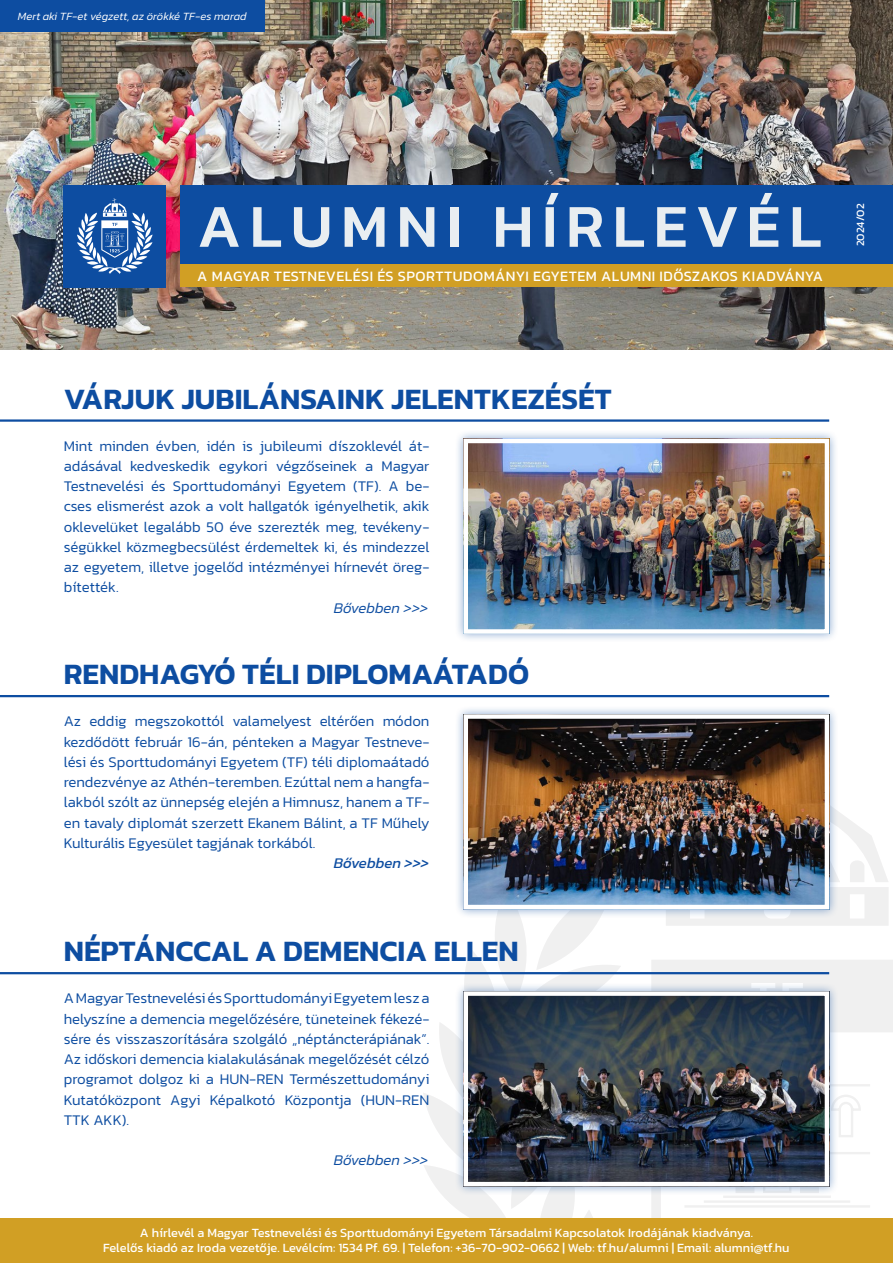
<style>
.page{position:relative;width:893px;height:1263px;background:#fff}
.page>*{position:absolute;margin:0;border:0;box-sizing:border-box;transform-origin:0 0}
.t1{font:500 61.5px "Kanit";letter-spacing:.14em;color:#e9eef1}
.Cím{font:600 30px "Kanit";color:#0d4da1}
.t2{font:300 15px/20.2px "Kanit";color:#0d4da1;text-align:justify}
.t3{font:italic 300 15px "Kanit";color:#0d4da1}
.t4{font:italic 15px "Kanit";color:#0d4da1}
.t5{font:14.55px "Kanit";letter-spacing:.03em;color:#fff}
.t6{font:12.75px "Kanit";color:#fff}
.t7{font:italic 300 11.25px "Kanit";color:#fff}
.t8{font:11.25px "Kanit";color:#fff}
</style>
<div class="page">
<img style="left:0;top:0;width:893px;height:349px">
<svg style="left:838px;top:812px;width:50px;height:70px"></svg>
<svg style="left:423px;top:887px;width:465px;height:331px"></svg>
<svg style="left:651px;top:960px;width:242px;height:258px"></svg>
<div style="left:0;top:0;width:264px;height:32px;background:#0d4da1"></div>
<div style="left:64px;top:185px;width:102px;height:102px;background:#0d4da1"></div>
<svg style="left:77px;top:198px;width:76px;height:76px"></svg>
<div style="left:180px;top:185px;width:713px;height:80px;background:#0d4da1"></div>
<div style="left:180px;top:265px;width:713px;height:22px;background:#d19f24"></div>
<hr style="left:0;top:419px;width:829px;height:3px;background:#0d4da1">
<hr style="left:0;top:695px;width:829px;height:2px;background:#0d4da1">
<div style="left:454px;top:705px;width:384px;height:213px;background:#0d4da1;opacity:.5"></div>
<img style="left:468px;top:719px;width:356px;height:185px">
<div style="left:463px;top:714px;width:366px;height:195px;border:4px solid #fff"></div>
<div style="left:454px;top:430px;width:384px;height:213px;background:#0d4da1;opacity:.5"></div>
<img style="left:468px;top:444px;width:356px;height:185px">
<div style="left:463px;top:439px;width:366px;height:195px;border:4px solid #fff"></div>
<div style="left:454px;top:982px;width:384px;height:214px;background:#0d4da1;opacity:.5"></div>
<img style="left:468px;top:996px;width:356px;height:185px">
<div style="left:463px;top:991px;width:366px;height:195px;border:4px solid #fff"></div>
<hr style="left:0;top:972px;width:829px;height:2px;background:#0d4da1">
<div style="left:0;top:1218px;width:893px;height:45px;background:#d19f24"></div>
<p class="t7" style="left:18px;top:8px;width:230px">Mert aki TF-et végzett, az örökké TF-es marad</p>
<h1 class="t1" style="left:197px;top:180px;width:626px">ALUMNI HÍRLEVÉL</h1>
<p class="t5" style="left:197px;top:266px;width:627px">A MAGYAR TESTNEVELÉSI ÉS SPORTTUDOMÁNYI EGYETEM ALUMNI IDŐSZAKOS KIADVÁNYA</p>
<p class="t8" style="left:852px;top:246px;width:44px;rotate:-90deg">2024/02</p>
<p class="Cím" style="left:64px;top:375px;width:550px">VÁRJUK JUBILÁNSAINK JELENTKEZÉSÉT</p>
<p class="t2" style="left:64px;top:435px;width:367px">Mint minden évben, idén is jubileumi díszoklevél át&shy;adásával kedveskedik egykori végzőseinek a Magyar Testnevelési és Sporttudományi Egyetem (TF). A be&shy;cses elismerést azok a volt hallgatók igényelhetik, akik oklevelüket legalább 50 éve szerezték meg, tevékeny&shy;ségükkel közmegbecsülést érdemeltek ki, és mindezzel az egyetem, illetve jogelőd intézményei hírnevét öreg&shy;bítették.</p>
<p class="t3" style="left:334px;top:597px;width:96px">Bővebben &gt;&gt;&gt;</p>
<p class="Cím" style="left:64px;top:651px;width:467px">RENDHAGYÓ TÉLI DIPLOMAÁTADÓ</p>
<p class="t2" style="left:64px;top:711px;width:367px">Az eddig megszokottól valamelyest eltérően módon kezdődött február 16-án, pénteken a Magyar Testneve&shy;lési és Sporttudományi Egyetem (TF) téli diplomaátadó rendezvénye az Athén-teremben. Ezúttal nem a hangfa&shy;lakból szólt az ünnepség elején a Himnusz, hanem a TF&shy;en tavaly diplomát szerzett Ekanem Bálint, a TF Műhely Kulturális Egyesület tagjának torkából.</p>
<p class="t4" style="left:334px;top:852px;width:97px">Bővebben &gt;&gt;&gt;</p>
<p class="Cím" style="left:64px;top:928px;width:457px">NÉPTÁNCCAL A DEMENCIA ELLEN</p>
<p class="t2" style="left:64px;top:988px;width:367px">A Magyar Testnevelési és Sporttudományi Egyetem lesz a helyszíne a demencia megelőzésére, tüneteinek fékezé&shy;sére és visszaszorítására szolgáló „néptáncterápiának”.<br>Az időskori demencia kialakulásának megelőzését célzó programot dolgoz ki a HUN-REN Természettudományi Kutatóközpont Agyi Képalkotó Központja (HUN-REN TTK AKK).</p>
<p class="t3" style="left:334px;top:1150px;width:96px">Bővebben &gt;&gt;&gt;</p>
<p class="t6" style="left:140px;top:1223px;width:614px">A hírlevél a Magyar Testnevelési és Sporttudományi Egyetem Társadalmi Kapcsolatok Irodájának kiadványa.</p>
<p class="t6" style="left:103px;top:1239px;width:688px">Felelős kiadó az Iroda vezetője. Levélcím: 1534 Pf. 69. | Telefon: +36-70-902-0662 | Web: tf.hu/alumni | Email: alumni@tf.hu</p>
</div>
